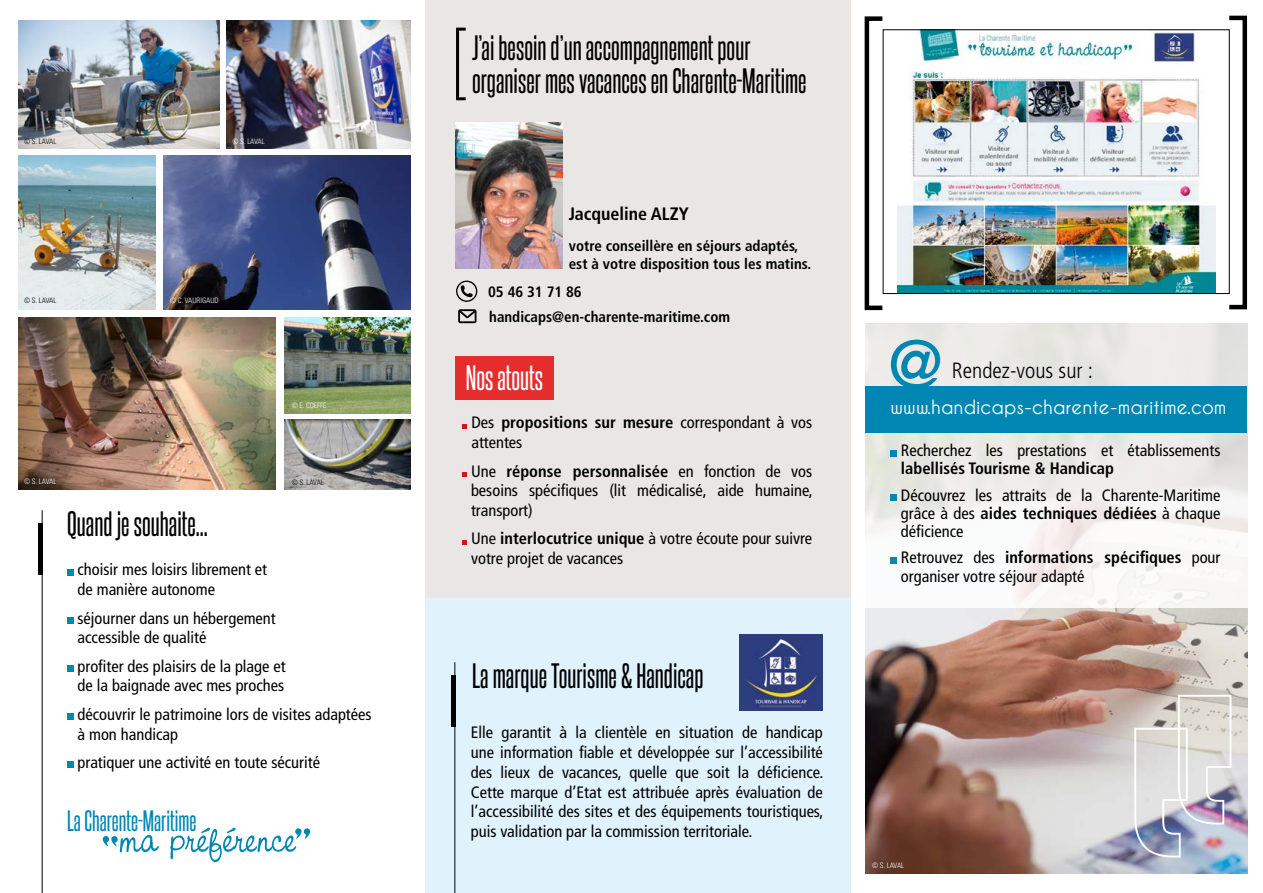
<style>
.page{position:relative;width:1263px;height:893px;background:#fff}
.page>*{position:absolute;margin:0;border:0;box-sizing:border-box;transform-origin:0 0}
.t1{font:700 condensed 68.7px "Frutiger";color:#0086b3}
.t2{font:30px/33px "Steelfish Rg";color:#000}
.t3{font:30px "Steelfish Rg";color:#fff}
.t4{font:25.05px "Steelfish Rg";color:#0086b3}
.t5{font:300 condensed 22.05px "Frutiger";color:#000}
.t6{font:700 19.5px "Caviar Dreams";color:#fff}
.t7{font:700 condensed 18px "Frutiger";color:#000}
.t8{font:condensed 16.5px/19.8px "Frutiger";color:#000}
.t9{font:700 condensed 16.5px "Frutiger";color:#000}
.t10{font:700 condensed 15px/18px "Frutiger";color:#000}
.t11{font:300 condensed 7.5px "Univers";color:#fff}
.t12{font:300 condensed 7.5px "Univers";letter-spacing:-.02em;color:#000}
.s1{font-weight:700}
</style>
<div class="page">
<div style="left:425px;top:0;width:425px;height:621px;background:#eae6e6"></div>
<div style="left:425px;top:598px;width:425px;height:295px;background:#e0f2fb"></div>
<img style="left:285px;top:318px;width:125px;height:95px">
<img style="left:285px;top:420px;width:125px;height:69px">
<img style="left:456px;top:122px;width:106px;height:147px">
<div style="left:67px;top:569px;width:7px;height:6px;background:#0086b3"></div>
<div style="left:67px;top:617px;width:7px;height:6px;background:#0086b3"></div>
<div style="left:67px;top:665px;width:7px;height:7px;background:#0086b3"></div>
<div style="left:67px;top:713px;width:7px;height:7px;background:#0086b3"></div>
<div style="left:67px;top:761px;width:7px;height:7px;background:#0086b3"></div>
<img style="left:739px;top:635px;width:84px;height:75px">
<hr style="left:451px;top:675px;width:4px;height:51px;background:#000">
<hr style="left:454px;top:662px;width:1px;height:231px;background:#000">
<div style="left:38px;top:523px;width:5px;height:52px;background:#000"></div>
<hr style="left:42px;top:510px;width:1px;height:383px;background:#000">
<svg style="left:103px;top:835px;width:56px;height:17px"></svg>
<svg style="left:170px;top:828px;width:140px;height:34px"></svg>
<div style="left:455px;top:356px;width:99px;height:44px;background:#e62d2e"></div>
<svg style="left:462px;top:424px;width:5px;height:4px"></svg>
<svg style="left:462px;top:472px;width:5px;height:4px"></svg>
<svg style="left:462px;top:540px;width:5px;height:4px"></svg>
<div style="left:456px;top:28px;width:11px;height:72px;border:3px solid #000"></div>
<div style="left:865px;top:16px;width:20px;height:294px;border:4px solid #000"></div>
<div style="left:1227px;top:16px;width:20px;height:293px;border:4px solid #000"></div>
<img style="left:18px;top:155px;width:137px;height:154px">
<img style="left:226px;top:21px;width:184px;height:128px">
<img style="left:18px;top:21px;width:202px;height:128px">
<img style="left:163px;top:155px;width:247px;height:154px">
<img style="left:18px;top:318px;width:258px;height:171px">
<img style="left:897px;top:32px;width:318px;height:260px">
<img style="left:865px;top:608px;width:382px;height:266px">
<svg style="left:865px;top:323px;width:383px;height:285px"></svg>
<img style="left:1133px;top:694px;width:99px;height:164px">
<svg style="left:891px;top:450px;width:6px;height:6px"></svg>
<svg style="left:891px;top:495px;width:6px;height:6px"></svg>
<svg style="left:891px;top:557px;width:6px;height:6px"></svg>
<div style="left:865px;top:386px;width:382px;height:47px;background:#0086b3"></div>
<svg style="left:456px;top:281px;width:21px;height:21px"></svg>
<svg style="left:458px;top:309px;width:18px;height:14px"></svg>
<p class="t12" style="left:24px;top:137px;width:34px">© S. LAVAL</p>
<p class="t12" style="left:24px;top:296px;width:34px">© S. LAVAL</p>
<p class="t11" style="left:233px;top:137px;width:34px">© S. LAVAL</p>
<p class="t11" style="left:170px;top:296px;width:50px">© C. VAURIGAUD</p>
<p class="t11" style="left:292px;top:401px;width:36px">© E. COEFFE</p>
<p class="t11" style="left:24px;top:477px;width:34px">© S. LAVAL</p>
<p class="t12" style="left:292px;top:478px;width:34px">© S. LAVAL</p>
<h2 class="t2" style="left:67px;top:506px;width:142px">Quand je souhaite...</h2>
<p class="t8" style="left:78px;top:560px;width:191px">choisir mes loisirs librement et de manière autonome</p>
<p class="t8" style="left:78px;top:608px;width:200px">séjourner dans un hébergement accessible de qualité</p>
<p class="t8" style="left:78px;top:656px;width:210px">profiter des plaisirs de la plage et de la baignade avec mes proches</p>
<p class="t8" style="left:78px;top:704px;width:296px">découvrir le patrimoine lors de visites adaptées à mon handicap</p>
<p class="t8" style="left:78px;top:752px;width:244px">pratiquer une activité en toute sécurité</p>
<h3 class="t4" style="left:67px;top:806px;width:131px">La Charente-Maritime</h3>
<h2 class="t2" style="left:472px;top:31px;width:336px">J’ai besoin d’un accompagnement pour organiser mes vacances en Charente-Maritime</h2>
<p class="t7" style="left:569px;top:203px;width:121px">Jacqueline ALZY</p>
<p class="t10" style="left:569px;top:237px;width:244px">votre conseillère en séjours adaptés, est à votre disposition tous les matins.</p>
<p class="t10" style="left:488px;top:279px;width:243px;line-height:25px">05 46 31 71 86 handicaps@en-charente-maritime.com</p>
<h2 class="t3" style="left:466px;top:360px;width:79px">Nos atouts</h2>
<p class="t8" style="left:471px;top:413px;width:342px">Des <span class="s1">propositions sur mesure</span> correspondant à vos attentes</p>
<p class="t8" style="left:471px;top:461px;width:343px;text-align:justify">Une <span class="s1">réponse personnalisée</span> en fonction de vos besoins spécifiques (lit médicalisé, aide humaine, transport)</p>
<p class="t8" style="left:471px;top:529px;width:343px">Une <span class="s1">interlocutrice unique</span> à votre écoute pour suivre votre projet de vacances</p>
<h2 class="t2" style="left:472px;top:658px;width:233px">La marque Tourisme &amp; Handicap</h2>
<p class="t8" style="left:471px;top:723px;width:354px;text-align:justify">Elle garantit à la clientèle en situation de handicap une information fiable et développée sur l’accessibilité des lieux de vacances, quelle que soit la déficience.<br>Cette marque d’Etat est attribuée après évaluation de l’accessibilité des sites et des équipements touristiques, puis validation par la commission territoriale.</p>
<h1 class="t1" style="left:888px;top:324px;width:56px">@</h1>
<h3 class="t5" style="left:952px;top:358px;width:143px">Rendez-vous sur :</h3>
<p class="t6" style="left:891px;top:396px;width:337px">www.handicaps-charente-maritime.com</p>
<p class="t8" style="left:901px;top:441px;width:321px">Recherchez les prestations et établissements</p>
<p class="t9" style="left:901px;top:459px;width:214px">labellisés Tourisme &amp; Handicap</p>
<p class="t8" style="left:901px;top:486px;width:321px;line-height:18px;text-align:justify">Découvrez les attraits de la Charente-Maritime grâce à des <span class="s1">aides techniques dédiées</span> à chaque déficience</p>
<p class="t8" style="left:901px;top:549px;width:321px;line-height:18px">Retrouvez des <span class="s1">informations spécifiques</span> pour organiser votre séjour adapté</p>
<p class="t11" style="left:872px;top:861px;width:34px">© S. LAVAL</p>
</div>
